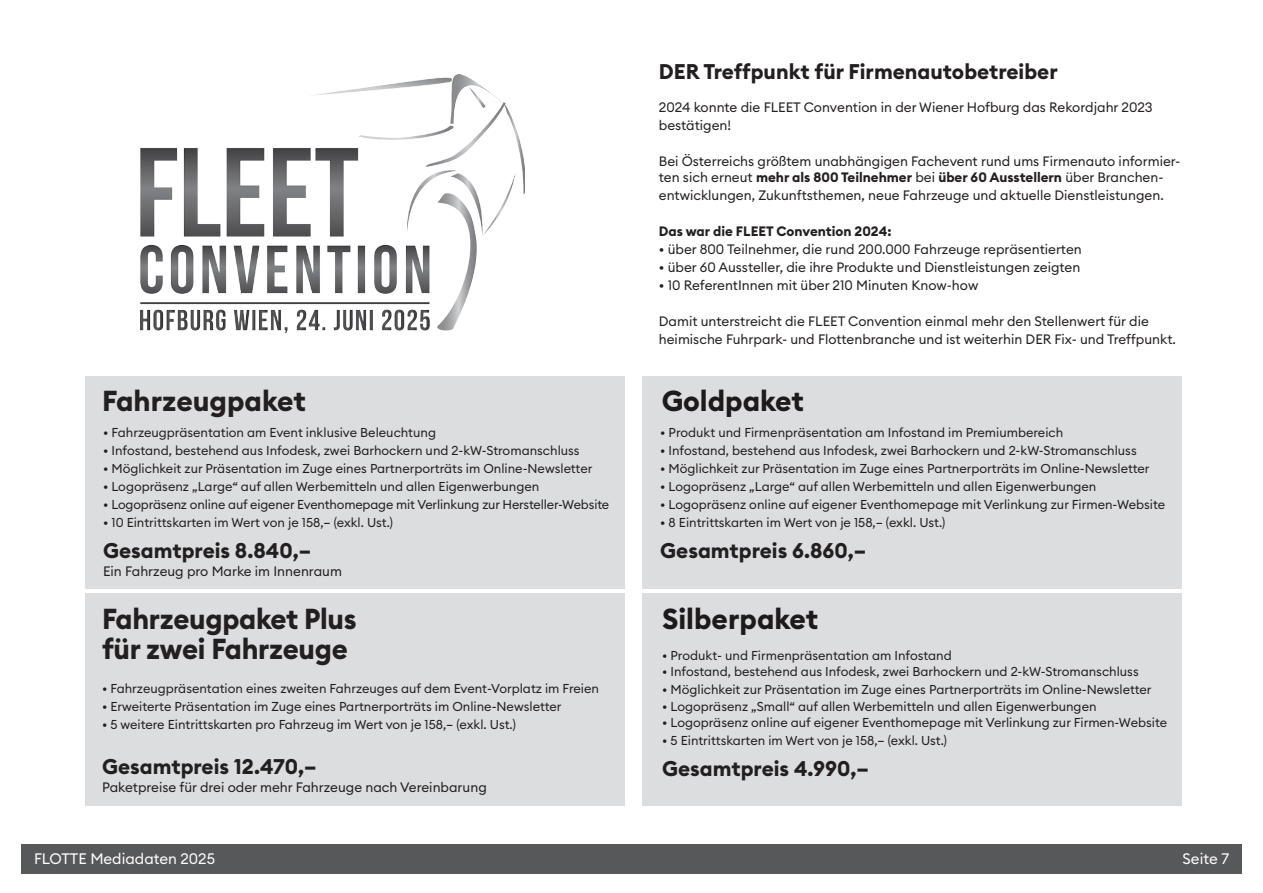
<style>
.page{position:relative;width:1263px;height:893px;background:#fff}
.page>*{position:absolute;margin:0;border:0;box-sizing:border-box;transform-origin:0 0}
.headline_klein{font:700 28.5px "Euclid Circular B";letter-spacing:-.01em;color:#231f20}
.headline_klein-2{font:700 21px "Euclid Circular B";color:#231f20}
.t1{font:15px "Euclid Circular B";color:#fff}
.text{font:13.5px/18px "Euclid Circular B";color:#231f20}
.headline_klein-3{font:13.5px "Euclid Circular B";color:#231f20}
.t2{font:700 13.5px "Euclid Circular B";color:#231f20}
.text-2{font:12.75px "Euclid Circular B";color:#231f20}
.s1{font-weight:700}
</style>
<div class="page">
<div style="left:642px;top:593px;width:540px;height:213px;background:#dcdddf"></div>
<div style="left:642px;top:377px;width:540px;height:212px;background:#dcdddf"></div>
<div style="left:85px;top:593px;width:539px;height:213px;background:#dcdddf"></div>
<div style="left:85px;top:377px;width:539px;height:212px;background:#dcdddf"></div>
<div style="left:21px;top:844px;width:1221px;height:30px;background:#57585a"></div>
<img style="left:140px;top:74px;width:385px;height:258px">
<p class="headline_klein" style="left:102px;top:383px;width:205px">Fahrzeugpaket</p>
<p class="text-2" style="left:103px;top:424px;width:334px">• Fahrzeugpräsentation am Event inklusive Beleuchtung</p>
<p class="text-2" style="left:103px;top:442px;width:478px">• Infostand, bestehend aus Infodesk, zwei Barhockern und 2-kW-Stromanschluss</p>
<p class="text-2" style="left:103px;top:460px;width:491px">• Möglichkeit zur Präsentation im Zuge eines Partnerporträts im Online-Newsletter</p>
<p class="text-2" style="left:103px;top:478px;width:438px">• Logopräsenz „Large“ auf allen Werbemitteln und allen Eigenwerbungen</p>
<p class="text-2" style="left:103px;top:496px;width:508px">• Logopräsenz online auf eigener Eventhomepage mit Verlinkung zur Hersteller-Website</p>
<p class="text-2" style="left:103px;top:514px;width:291px">• 10 Eintrittskarten im Wert von je 158,– (exkl. Ust.)</p>
<p class="headline_klein-2" style="left:103px;top:537px;width:210px">Gesamtpreis 8.840,–</p>
<p class="headline_klein-3" style="left:103px;top:562px;width:240px">Ein Fahrzeug pro Marke im Innenraum</p>
<p class="headline_klein" style="left:102px;top:600px;width:256px">Fahrzeugpaket Plus</p>
<p class="headline_klein" style="left:102px;top:630px;width:247px">für zwei Fahrzeuge</p>
<p class="text-2" style="left:102px;top:681px;width:498px">• Fahrzeugpräsentation eines zweiten Fahrzeuges auf dem Event-Vorplatz im Freien</p>
<p class="text-2" style="left:102px;top:699px;width:461px">• Erweiterte Präsentation im Zuge eines Partnerporträts im Online-Newsletter</p>
<p class="text-2" style="left:102px;top:717px;width:415px">• 5 weitere Eintrittskarten pro Fahrzeug im Wert von je 158,– (exkl. Ust.)</p>
<p class="headline_klein-2" style="left:102px;top:753px;width:216px">Gesamtpreis 12.470,–</p>
<p class="text" style="left:102px;top:778px;width:386px">Paketpreise für drei oder mehr Fahrzeuge nach Vereinbarung</p>
<p class="headline_klein-2" style="left:659px;top:58px;width:400px">DER Treffpunkt für Firmenautobetreiber</p>
<p class="text" style="left:659px;top:98px;width:495px">2024 konnte die FLEET Convention in der Wiener Hofburg das Rekordjahr 2023 bestätigen!</p>
<p class="text" style="left:659px;top:153px;width:523px;line-height:16.5px">Bei Österreichs größtem unabhängigen Fachevent rund ums Firmenauto informier&shy;ten sich erneut <span class="s1">mehr als 800 Teilnehmer</span> bei <span class="s1">über 60 Ausstellern</span> über Branchen-</p>
<p class="text" style="left:659px;top:187px;width:506px">entwicklungen, Zukunftsthemen, neue Fahrzeuge und aktuelle Dienstleistungen.</p>
<p class="t2" style="left:659px;top:223px;width:234px">Das war die FLEET Convention 2024:</p>
<p class="text" style="left:659px;top:241px;width:424px">• über 800 Teilnehmer, die rund 200.000 Fahrzeuge repräsentierten</p>
<p class="text" style="left:659px;top:259px;width:423px">• über 60 Aussteller, die ihre Produkte und Dienstleistungen zeigten</p>
<p class="text" style="left:659px;top:276px;width:321px">• 10 ReferentInnen mit über 210 Minuten Know-how</p>
<p class="text" style="left:659px;top:313px;width:491px">Damit unterstreicht die FLEET Convention einmal mehr den Stellenwert für die</p>
<p class="text" style="left:659px;top:330px;width:519px">heimische Fuhrpark- und Flottenbranche und ist weiterhin DER Fix- und Treffpunkt.</p>
<h1 class="headline_klein" style="left:661px;top:383px;width:144px">Goldpaket</h1>
<p class="text-2" style="left:660px;top:424px;width:404px">• Produkt und Firmenpräsentation am Infostand im Premiumbereich</p>
<p class="text-2" style="left:660px;top:442px;width:478px">• Infostand, bestehend aus Infodesk, zwei Barhockern und 2-kW-Stromanschluss</p>
<p class="text-2" style="left:660px;top:460px;width:491px">• Möglichkeit zur Präsentation im Zuge eines Partnerporträts im Online-Newsletter</p>
<p class="text-2" style="left:660px;top:478px;width:438px">• Logopräsenz „Large“ auf allen Werbemitteln und allen Eigenwerbungen</p>
<p class="text-2" style="left:660px;top:496px;width:506px">• Logopräsenz online auf eigener Eventhomepage mit Verlinkung zur Firmen-Website</p>
<p class="text-2" style="left:660px;top:514px;width:287px">• 8 Eintrittskarten im Wert von je 158,– (exkl. Ust.)</p>
<p class="headline_klein-2" style="left:660px;top:537px;width:208px">Gesamtpreis 6.860,–</p>
<h1 class="headline_klein" style="left:662px;top:600px;width:158px">Silberpaket</h1>
<p class="text-2" style="left:662px;top:647px;width:291px">• Produkt- und Firmenpräsentation am Infostand</p>
<p class="text-2" style="left:662px;top:663px;width:478px">• Infostand, bestehend aus Infodesk, zwei Barhockern und 2-kW-Stromanschluss</p>
<p class="text-2" style="left:662px;top:681px;width:491px">• Möglichkeit zur Präsentation im Zuge eines Partnerporträts im Online-Newsletter</p>
<p class="text-2" style="left:662px;top:698px;width:436px">• Logopräsenz „Small“ auf allen Werbemitteln und allen Eigenwerbungen</p>
<p class="text-2" style="left:662px;top:714px;width:506px">• Logopräsenz online auf eigener Eventhomepage mit Verlinkung zur Firmen-Website</p>
<p class="text-2" style="left:662px;top:732px;width:286px">• 5 Eintrittskarten im Wert von je 158,– (exkl. Ust.)</p>
<p class="headline_klein-2" style="left:662px;top:755px;width:208px">Gesamtpreis 4.990,–</p>
<p class="t1" style="left:34px;top:849px;width:182px">FLOTTE Mediadaten 2025</p>
<p class="t1" style="left:1182px;top:849px;width:48px">Seite 7</p>
</div>
